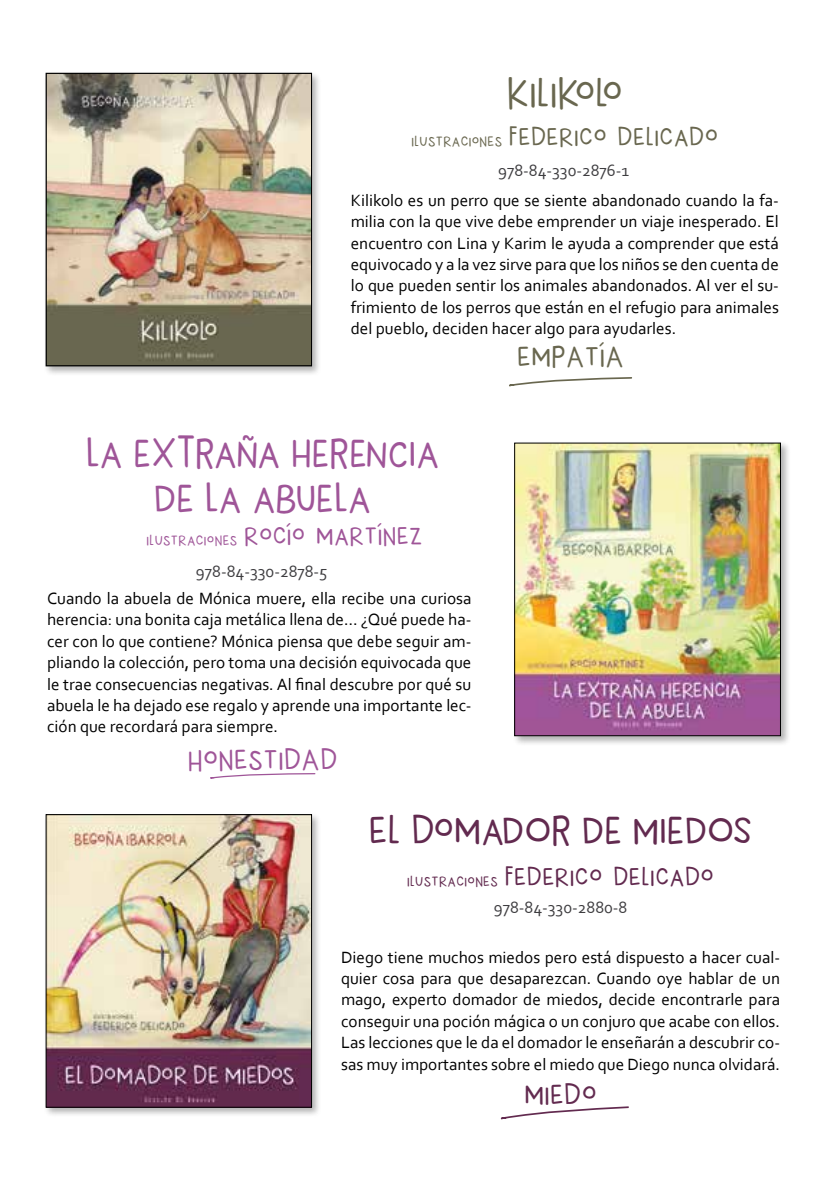
<style>
.page{position:relative;width:840px;height:1191px;background:#fff}
.page>*{position:absolute;margin:0;border:0;box-sizing:border-box;transform-origin:0 0}
.t1{font:41.2px/44.2px "DK New Beginnings";letter-spacing:-.02em;color:#9f5598;text-align:center}
.t2{font:41.2px "DK New Beginnings";color:#622a4f}
.t3{font:41.2px "DK New Beginnings";color:#69674f}
.t4{font:30px "DK New Beginnings";letter-spacing:.01em;color:#9f5598}
.t5{font:30px "DK New Beginnings";letter-spacing:.01em;color:#69674f}
.t6{font:30px "DK New Beginnings";letter-spacing:.01em;color:#622a4f}
.t7{font:26.8px "DK New Beginnings";letter-spacing:.01em;color:#622a4f}
.t8{font:26.8px "DK New Beginnings";letter-spacing:.01em;color:#69674f}
.t9{font:17.2px/21.4px "Corbel";color:#000;text-align:justify}
.t10{font:17.2px "Corbel";color:#3e3d40}
.t11{font:15px "DK New Beginnings";letter-spacing:.02em;color:#9f5598}
.s1{font-size:15px}
.s2{font-size:26.8px}
</style>
<div class="page">
<div style="left:511px;top:440px;width:279px;height:306px;background:#000;opacity:.3"></div>
<img style="left:516px;top:445px;width:262px;height:289px">
<div style="left:514px;top:443px;width:266px;height:293px;border:1px solid #000"></div>
<div style="left:43px;top:812px;width:278px;height:305px;background:#000;opacity:.3"></div>
<img style="left:48px;top:816px;width:262px;height:289px">
<div style="left:46px;top:814px;width:266px;height:293px;border:1px solid #000"></div>
<svg style="left:210px;top:773px;width:105px;height:5px"></svg>
<svg style="left:500px;top:1106px;width:128px;height:13px"></svg>
<div style="left:43px;top:71px;width:278px;height:305px;background:#000;opacity:.3"></div>
<img style="left:48px;top:75px;width:261px;height:289px">
<div style="left:46px;top:73px;width:266px;height:293px;border:1px solid #000"></div>
<svg style="left:509px;top:377px;width:123px;height:9px"></svg>
<h1 class="t3" style="left:506px;top:66px;width:117px">KILIKOLO</h1>
<h3 class="t8" style="left:411px;top:119px;width:308px"><span class="s1">ILUSTRACIONES</span> FEDERICO DELICADO</h3>
<p class="t10" style="left:497px;top:160px;width:132px">978-84-330-2876-1</p>
<p class="t9" style="left:350px;top:189px;width:429px">Kilikolo es un perro que se siente abandonado cuando la fa&shy;milia con la que vive debe emprender un viaje inesperado. El encuentro con Lina y Karim le ayuda a comprender que está equivocado y a la vez sirve para que los niños se den cuenta de lo que pueden sentir los animales abandonados. Al ver el su&shy;frimiento de los perros que están en el refugio para animales del pueblo, deciden hacer algo para ayudarles.</p>
<h2 class="t5" style="left:517px;top:337px;width:108px">EMPATÍA</h2>
<h1 class="t1" style="left:86px;top:429px;width:355px">LA EXTRAÑA HERENCIA<br>DE LA ABUELA</h1>
<p class="t11" style="left:146px;top:531px;width:277px">ILUSTRACIONES <span class="s2">ROCÍO MARTÍNEZ</span></p>
<p class="t10" style="left:196px;top:560px;width:133px">978-84-330-2878-5</p>
<p class="t9" style="left:47px;top:587px;width:426px">Cuando la abuela de Mónica muere, ella recibe una curiosa herencia: una bonita caja metálica llena de… ¿Qué puede ha&shy;cer con lo que contiene? Mónica piensa que debe seguir am&shy;pliando la colección, pero toma una decisión equivocada que le trae consecuencias negativas. Al final descubre por qué su abuela le ha dejado ese regalo y aprende una importante lec&shy;ción que recordará para siempre.</p>
<h2 class="t4" style="left:188px;top:740px;width:151px">HONESTIDAD</h2>
<h1 class="t2" style="left:368px;top:803px;width:385px">EL DOMADOR DE MIEDOS</h1>
<h3 class="t7" style="left:407px;top:860px;width:308px"><span class="s1">ILUSTRACIONES</span> FEDERICO DELICADO</h3>
<p class="t10" style="left:493px;top:897px;width:135px">978-84-330-2880-8</p>
<p class="t9" style="left:341px;top:945px;width:440px">Diego tiene muchos miedos pero está dispuesto a hacer cual&shy;quier cosa para que desaparezcan. Cuando oye hablar de un mago, experto domador de miedos, decide encontrarle para conseguir una poción mágica o un conjuro que acabe con ellos.<br>Las lecciones que le da el domador le enseñarán a descubrir co&shy;sas muy importantes sobre el miedo que Diego nunca olvidará.</p>
<h2 class="t6" style="left:524px;top:1075px;width:74px">MIEDO</h2>
</div>
